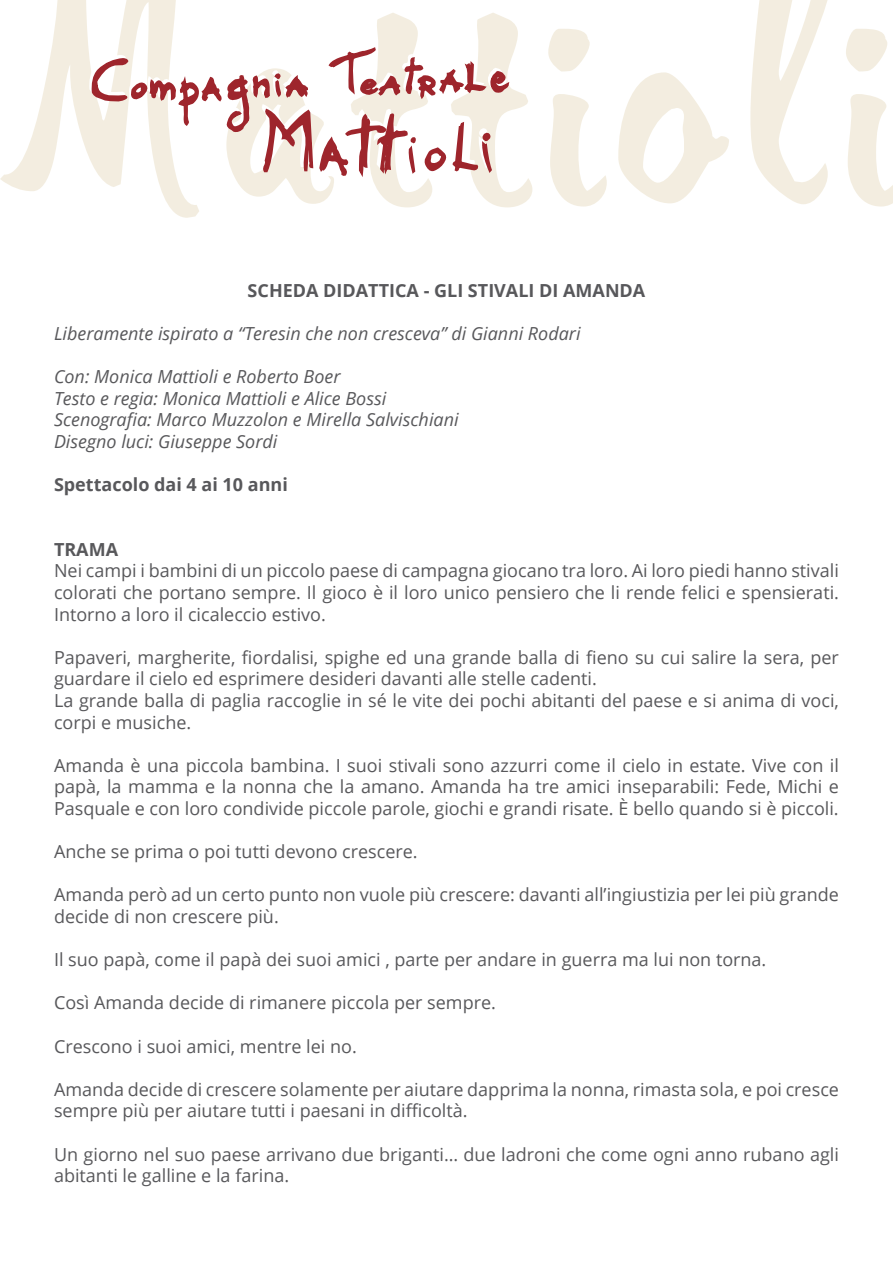
<style>
.page{position:relative;width:893px;height:1263px;background:#fff}
.page>*{position:absolute;margin:0;border:0;box-sizing:border-box;transform-origin:0 0}
.t1{font:18px/21.6px "Open Sans";color:#58585b}
.t2{font:italic 18px/21.6px "Open Sans";color:#58585b}
.t3{font:700 18px "Open Sans";color:#58585b}
</style>
<div class="page">
<svg style="left:548px;top:29px;width:59px;height:178px"></svg>
<svg style="left:618px;top:72px;width:111px;height:131px"></svg>
<svg style="left:750px;top:0;width:78px;height:204px"></svg>
<svg style="left:846px;top:29px;width:47px;height:178px"></svg>
<svg style="left:0;top:0;width:532px;height:218px"></svg>
<p class="t3" style="left:248px;top:277px;width:399px">SCHEDA DIDATTICA - GLI STIVALI DI AMANDA</p>
<p class="t2" style="left:54px;top:322px;width:528px">Liberamente ispirato a “Teresin che non cresceva” di Gianni Rodari</p>
<p class="t2" style="left:54px;top:365px;width:406px">Con: Monica Mattioli e Roberto Boer<br>Testo e regia: Monica Mattioli e Alice Bossi Scenografia: Marco Muzzolon e Mirella Salvischiani Disegno luci: Giuseppe Sordi</p>
<p class="t3" style="left:54px;top:472px;width:235px">Spettacolo dai 4 ai 10 anni</p>
<p class="t3" style="left:54px;top:536px;width:66px">TRAMA</p>
<p class="t1" style="left:54px;top:560px;width:786px;text-align:justify">Nei campi i bambini di un piccolo paese di campagna giocano tra loro. Ai loro piedi hanno stivali colorati che portano sempre. Il gioco è il loro unico pensiero che li rende felici e spensierati.<br>Intorno a loro il cicaleccio estivo.</p>
<p class="t1" style="left:54px;top:646px;width:786px">Papaveri, margherite, fiordalisi, spighe ed una grande balla di fieno su cui salire la sera, per guardare il cielo ed esprimere desideri davanti alle stelle cadenti.<br>La grande balla di paglia raccoglie in sé le vite dei pochi abitanti del paese e si anima di voci, corpi e musiche.</p>
<p class="t1" style="left:54px;top:754px;width:786px;text-align:justify">Amanda è una piccola bambina. I suoi stivali sono azzurri come il cielo in estate. Vive con il papà, la mamma e la nonna che la amano. Amanda ha tre amici inseparabili: Fede, Michi e Pasquale e con loro condivide piccole parole, giochi e grandi risate. È bello quando si è piccoli.</p>
<p class="t1" style="left:54px;top:840px;width:365px">Anche se prima o poi tutti devono crescere.</p>
<p class="t1" style="left:54px;top:884px;width:786px">Amanda però ad un certo punto non vuole più crescere: davanti all’ingiustizia per lei più grande decide di non crescere più.</p>
<p class="t1" style="left:54px;top:948px;width:714px">Il suo papà, come il papà dei suoi amici , parte per andare in guerra ma lui non torna.</p>
<p class="t1" style="left:54px;top:992px;width:443px">Così Amanda decide di rimanere piccola per sempre.</p>
<p class="t1" style="left:54px;top:1035px;width:304px">Crescono i suoi amici, mentre lei no.</p>
<p class="t1" style="left:54px;top:1078px;width:786px">Amanda decide di crescere solamente per aiutare dapprima la nonna, rimasta sola, e poi cresce sempre più per aiutare tutti i paesani in difficoltà.</p>
<p class="t1" style="left:54px;top:1143px;width:786px">Un giorno nel suo paese arrivano due briganti… due ladroni che come ogni anno rubano agli abitanti le galline e la farina.</p>
</div>
